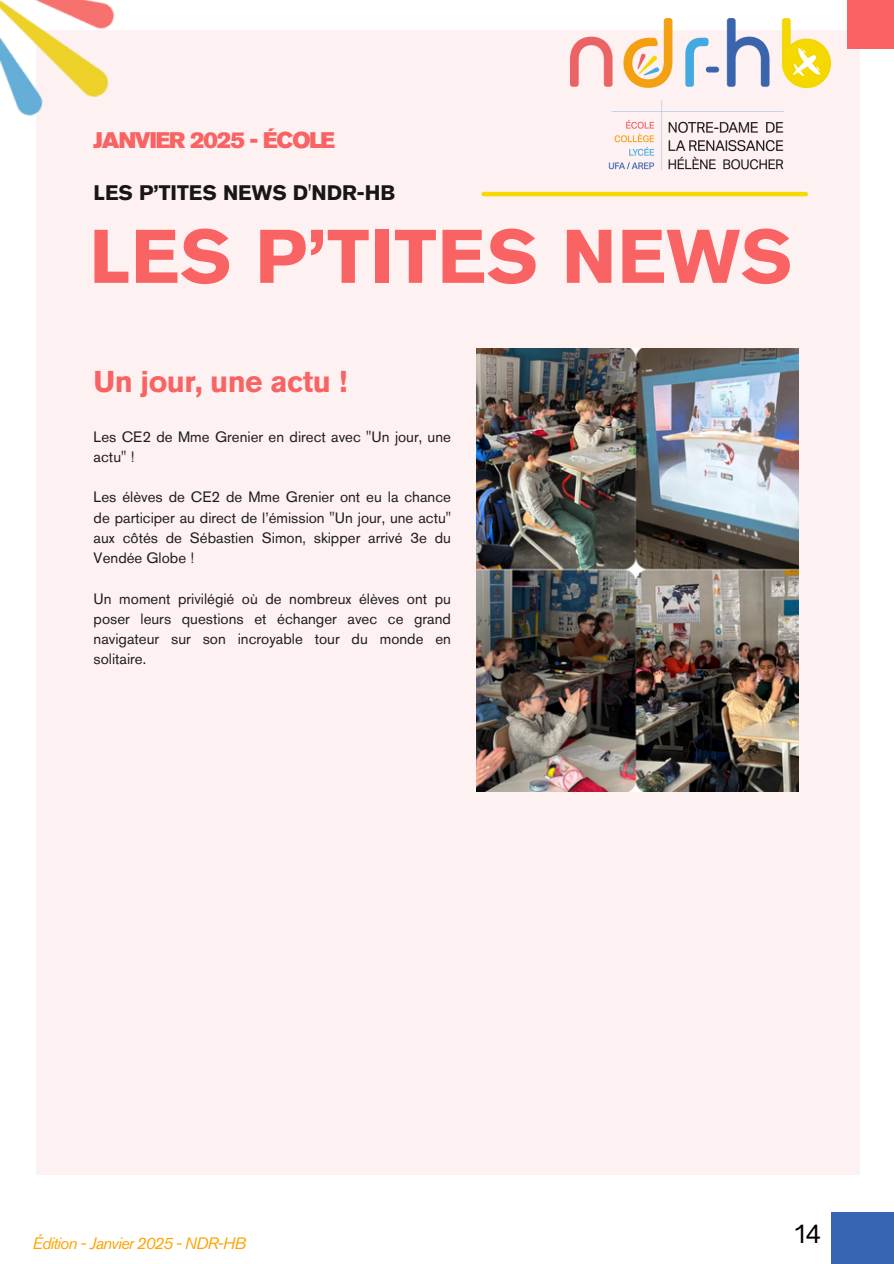
<style>
.page{position:relative;width:894px;height:1264px;background:#fff}
.page>*{position:absolute;margin:0;border:0;box-sizing:border-box;transform-origin:0 0}
.t1{font:700 75px "Akzidenz Grotesk Pro";letter-spacing:.01em;color:#f96363}
.t2{font:700 30px "Akzidenz Grotesk Pro";letter-spacing:-.02em;color:#f96363}
.t3{font:24px "Open Sauce One";color:#000}
.t4{font:22.5px "Akzidenz Grotesk Pro Super";letter-spacing:-.05em;color:#f96363}
.t5{font:700 21px "Akzidenz Grotesk Pro";color:#181716}
.t6{font:italic 16.5px "Akzidenz Grotesk Pro";letter-spacing:-.05em;color:#ffa300}
.t7{font:15px/20.2px "Akzidenz Grotesk Pro";color:#1e1e1e;text-align:justify}
</style>
<div class="page">
<div style="left:37px;top:30px;width:822px;height:1144px;background:#fef1f1"></div>
<img style="left:476px;top:348px;width:322px;height:444px">
<hr style="left:483px;top:192px;width:322px;height:4px;background:#f5d900">
<div style="left:846px;top:0;width:47px;height:49px;background:#f96363"></div>
<div style="left:831px;top:1212px;width:62px;height:51px;background:#3865b3"></div>
<img style="left:570px;top:19px;width:260px;height:151px">
<img style="left:0;top:0;width:115px;height:180px">
<h3 class="t4" style="left:94px;top:131px;width:243px">JANVIER 2025 - ÉCOLE</h3>
<p class="t5" style="left:94px;top:184px;width:303px">LES P’TITES NEWS D'NDR-HB</p>
<p class="t1" style="left:89px;top:226px;width:704px">LES P’TITES NEWS</p>
<p class="t2" style="left:94px;top:370px;width:255px">Un jour, une actu !</p>
<p class="t7" style="left:94px;top:427px;width:359px">Les CE2 de Mme Grenier en direct avec "Un jour, une actu" !</p>
<h1 class="t7" style="left:94px;top:488px;width:359px">Les élèves de CE2 de Mme Grenier ont eu la chance de participer au direct de l’émission "Un jour, une actu" aux côtés de Sébastien Simon, skipper arrivé 3e du Vendée Globe !</h1>
<h2 class="t7" style="left:94px;top:589px;width:359px">Un moment privilégié où de nombreux élèves ont pu poser leurs questions et échanger avec ce grand navigateur sur son incroyable tour du monde en solitaire.</h2>
<p class="t6" style="left:33px;top:1236px;width:215px">Édition - Janvier 2025 - NDR-HB</p>
<h3 class="t3" style="left:794px;top:1219px;width:28px">14</h3>
</div>
